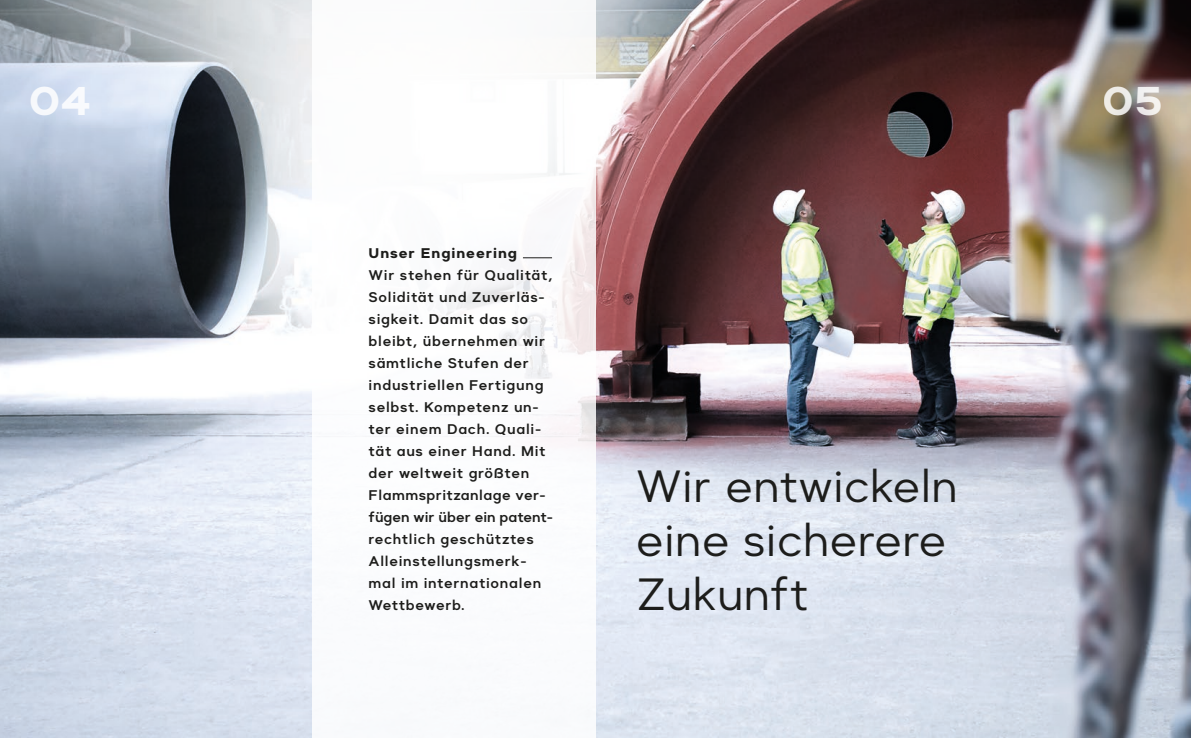
<style>
.page{position:relative;width:1191px;height:738px;background:#fff}
.page>*{position:absolute;margin:0;border:0;box-sizing:border-box;transform-origin:0 0}
.t1{font:45px/54px "Suprema";letter-spacing:.01em;color:#1d1d1b}
.t2{font:700 40px "Suprema";color:#fff}
.t3{font:600 14px/22px "Suprema";letter-spacing:.05em;color:#1d1d1b}
.t4{font:700 14px "Suprema";letter-spacing:.065em;color:#1d1d1b}
</style>
<div class="page">
<img style="left:0;top:0;width:1191px;height:737px">
<div style="left:312px;top:0;width:283px;height:737px;background:#fff"></div>
<svg style="left:523px;top:257px;width:29px;height:1px"></svg>
<h2 class="t2" style="left:28px;top:74px;width:65px">04</h2>
<h2 class="t2" style="left:1102px;top:74px;width:62px">05</h2>
<p class="t4" style="left:369px;top:243px;width:150px">Unser Engineering</p>
<p class="t3" style="left:369px;top:264px;width:186px">Wir stehen für Qualität,<br>Solidität und Zuverläs&shy;sigkeit. Damit das so bleibt, übernehmen wir sämtliche Stufen der industriellen Fertigung selbst. Kompetenz un&shy;ter einem Dach. Quali&shy;tät aus einer Hand. Mit der weltweit größten<br>Flammspritzanlage ver&shy;fügen wir über ein patent&shy;rechtlich geschütztes<br>Alleinstellungsmerk&shy;mal im internationalen<br>Wettbewerb.</p>
<h1 class="t1" style="left:636px;top:459px;width:323px">Wir entwickeln eine sicherere<br>Zukunft</h1>
</div>
